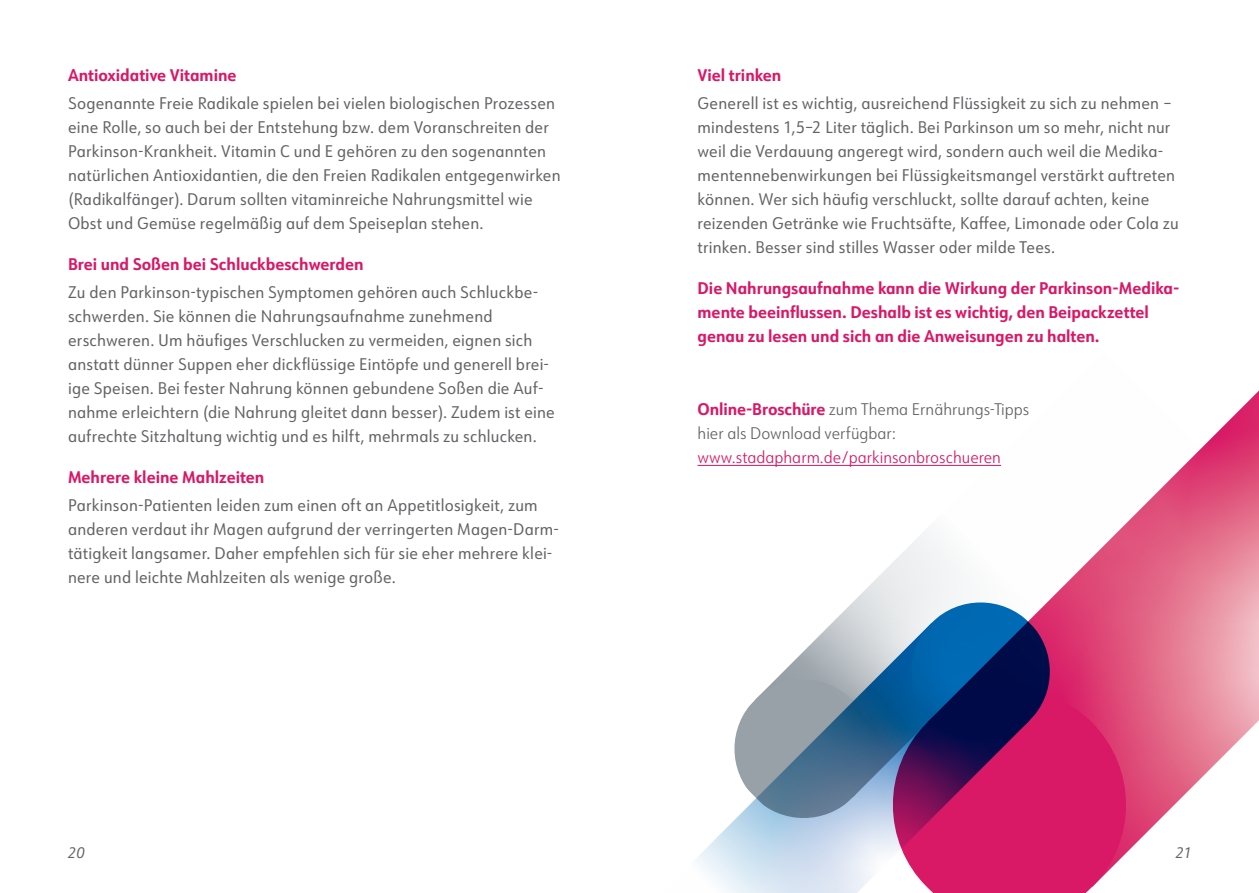
<style>
.page{position:relative;width:1259px;height:893px;background:#fff}
.page>*{position:absolute;margin:0;border:0;box-sizing:border-box;transform-origin:0 0}
.t1{font:16.5px/24px "URW Form Semi Cond";letter-spacing:.01em;color:#636366}
.t2{font:700 16.5px/24px "URW Form Semi Cond";color:#d91866}
.t3{font:300 16.5px/24px "URW Form Semi Cond";color:#636366}
.t4{font:italic 15px "URW Form Semi Cond";color:#636366}
.s1{font-weight:700;color:#d91866}
.s2{color:#d91866}
</style>
<div class="page">
<svg style="left:1137px;top:390px;width:122px;height:452px"></svg>
<svg style="left:1029px;top:798px;width:108px;height:95px;background:#dd3679"></svg>
<svg style="left:696px;top:798px;width:333px;height:95px"></svg>
<svg style="left:755px;top:390px;width:447px;height:408px"></svg>
<svg style="left:727px;top:673px;width:152px;height:152px;background:#889eb0"></svg>
<hr style="left:697px;top:465px;width:304px;height:1px;background:#d91866">
<p class="t2" style="left:68px;top:62px;width:170px">Antioxidative Vitamine</p>
<p class="t1" style="left:68px;top:90px;width:494px">Sogenannte Freie Radikale spielen bei vielen biologischen Prozessen eine Rolle, so auch bei der Entstehung bzw. dem Voranschreiten der Parkinson-Krankheit. Vitamin C und E gehören zu den sogenannten natürlichen Antioxidantien, die den Freien Radikalen entgegenwirken (Radikalfänger). Darum sollten vitaminreiche Nahrungsmittel wie Obst und Gemüse regelmäßig auf dem Speiseplan stehen.</p>
<p class="t2" style="left:68px;top:251px;width:297px">Brei und Soßen bei Schluckbeschwerden</p>
<p class="t1" style="left:68px;top:280px;width:488px">Zu den Parkinson-typischen Symptomen gehören auch Schluckbe&shy;schwerden. Sie können die Nahrungsaufnahme zunehmend erschweren. Um häufiges Verschlucken zu vermeiden, eignen sich anstatt dünner Suppen eher dickflüssige Eintöpfe und generell brei&shy;ige Speisen. Bei fester Nahrung können gebundene Soßen die Auf&shy;nahme erleichtern (die Nahrung gleitet dann besser). Zudem ist eine aufrechte Sitzhaltung wichtig und es hilft, mehrmals zu schlucken.</p>
<p class="t2" style="left:68px;top:465px;width:198px">Mehrere kleine Mahlzeiten</p>
<p class="t1" style="left:68px;top:493px;width:492px">Parkinson-Patienten leiden zum einen oft an Appetitlosigkeit, zum anderen verdaut ihr Magen aufgrund der verringerten Magen-Darm&shy;tätigkeit langsamer. Daher empfehlen sich für sie eher mehrere klei&shy;nere und leichte Mahlzeiten als wenige große.</p>
<p class="t2" style="left:697px;top:62px;width:85px">Viel trinken</p>
<p class="t1" style="left:697px;top:90px;width:483px">Generell ist es wichtig, ausreichend Flüssigkeit zu sich zu nehmen – mindestens 1,5–2 Liter täglich. Bei Parkinson um so mehr, nicht nur weil die Verdauung angeregt wird, sondern auch weil die Medika&shy;mentennebenwirkungen bei Flüssigkeitsmangel verstärkt auftreten können. Wer sich häufig verschluckt, sollte darauf achten, keine reizenden Getränke wie Fruchtsäfte, Kaffee, Limonade oder Cola zu trinken. Besser sind stilles Wasser oder milde Tees.</p>
<p class="t2" style="left:697px;top:275px;width:483px">Die Nahrungsaufnahme kann die Wirkung der Parkinson-Medika&shy;mente beeinflussen. Deshalb ist es wichtig, den Beipackzettel genau zu lesen und sich an die Anweisungen zu halten.</p>
<p class="t3" style="left:697px;top:397px;width:333px"><span class="s1">Online-Broschüre</span> zum Thema Ernährungs-Tipps hier als Download verfügbar: <span class="s2">www.stadapharm.de/parkinsonbroschueren</span></p>
<p class="t4" style="left:68px;top:843px;width:18px">20</p>
<p class="t4" style="left:1175px;top:843px;width:17px">21</p>
</div>
